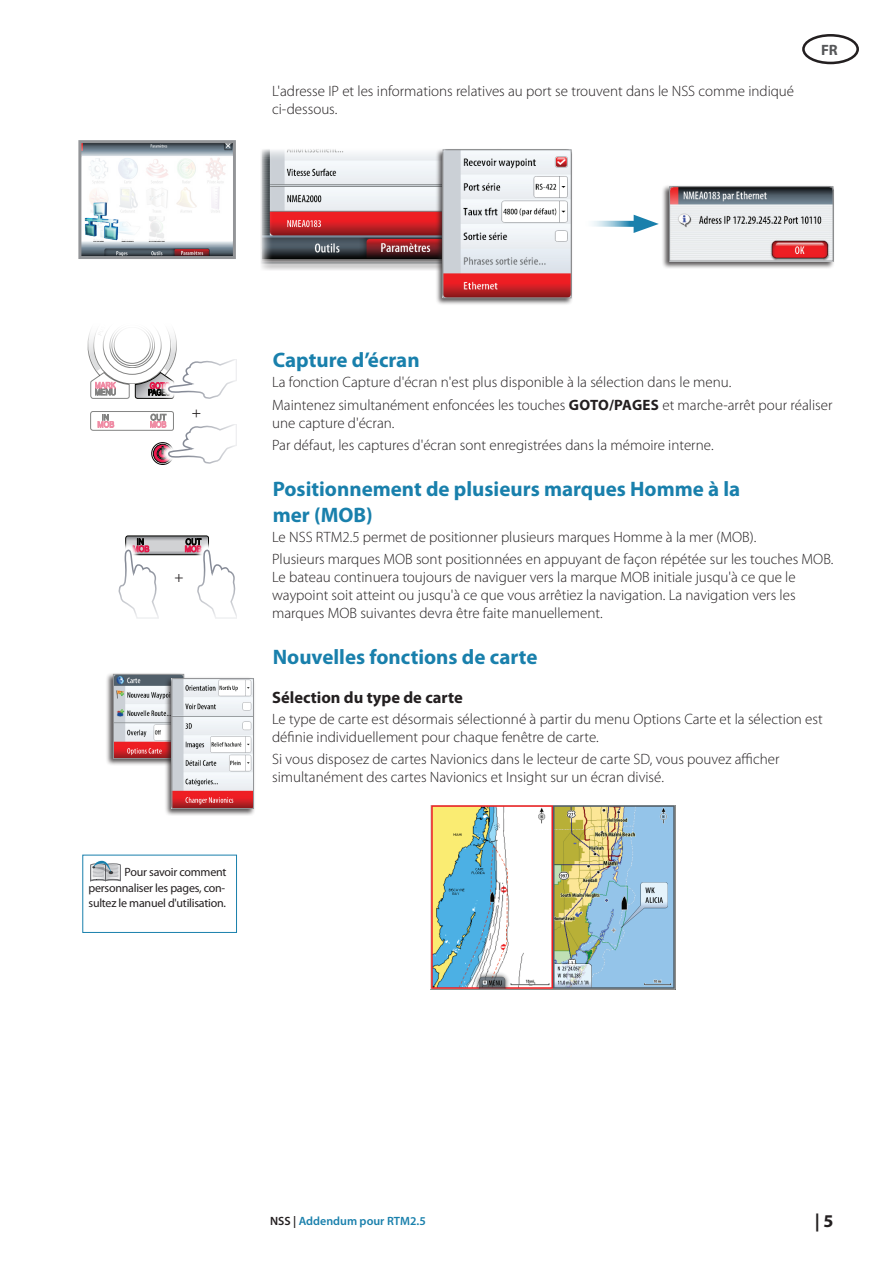
<style>
.page{position:relative;width:893px;height:1263px;background:#fff}
.page>*{position:absolute;margin:0;border:0;box-sizing:border-box;transform-origin:0 0}
.t1{font:700 21px/25.2px "Myriad Pro";color:#1980ac}
.t2{font:700 18px "Myriad Pro";color:#231f20}
.t3{font:700 16.5px "Myriad Pro";color:#231f20}
.t4{font:300 15px/18px "Myriad Pro";color:#231f20}
.t5{font:700 15px "Myriad Pro";color:#57585a}
.t6{font:italic condensed 15px "Myriad Pro";color:#231f20}
.t7{font:12px/15.6px "Myriad Pro";letter-spacing:-.02em;color:#231f20;text-align:justify}
.t8{font:600 12px "Myriad Pro";color:#1980ac}
.s1{font-weight:700}
.s2{color:#231f20}
</style>
<div class="page">
<div style="left:802px;top:34px;width:57px;height:30px;border:3px solid #231f20;border-radius:50%"></div>
<img style="left:430px;top:806px;width:245px;height:183px">
<div style="left:253px;top:144px;width:250px;height:127px;background:#231f20;opacity:.75"></div>
<img style="left:273px;top:162px;width:162px;height:96px">
<svg style="left:253px;top:144px;width:20px;height:127px"></svg>
<svg style="left:257px;top:144px;width:246px;height:18px"></svg>
<div style="left:435px;top:148px;width:138px;height:157px;background:#231f20;opacity:.75"></div>
<img style="left:445px;top:151px;width:124px;height:145px">
<div style="left:443px;top:149px;width:128px;height:149px;border:1px solid #939598"></div>
<div style="left:661px;top:185px;width:174px;height:84px;background:#231f20;opacity:.75"></div>
<img style="left:671px;top:188px;width:160px;height:71px">
<div style="left:669px;top:186px;width:164px;height:75px;border:1px solid #939598"></div>
<svg style="left:592px;top:221px;width:42px;height:6px"></svg>
<svg style="left:634px;top:215px;width:25px;height:18px"></svg>
<img style="left:82px;top:144px;width:150px;height:111px">
<div style="left:78px;top:140px;width:158px;height:119px;border:3px solid #939598"></div>
<svg style="left:83px;top:156px;width:150px;height:85px"></svg>
<img style="left:80px;top:200px;width:43px;height:42px">
<div style="left:90px;top:411px;width:84px;height:20px;border:1px solid #040503;border-radius:2px"></div>
<svg style="left:98px;top:414px;width:16px;height:14px"></svg>
<svg style="left:88px;top:330px;width:149px;height:69px"></svg>
<svg style="left:150px;top:414px;width:87px;height:50px"></svg>
<svg style="left:118px;top:536px;width:119px;height:82px"></svg>
<div style="left:105px;top:672px;width:80px;height:94px;background:#231f20;opacity:.75"></div>
<img style="left:115px;top:676px;width:67px;height:81px">
<div style="left:113px;top:674px;width:71px;height:85px;border:1px solid #939598"></div>
<div style="left:164px;top:677px;width:91px;height:139px;background:#231f20;opacity:.75"></div>
<img style="left:174px;top:680px;width:78px;height:127px">
<div style="left:172px;top:678px;width:82px;height:131px;border:1px solid #939598"></div>
<svg style="left:90px;top:861px;width:31px;height:20px"></svg>
<div style="left:83px;top:855px;width:154px;height:78px;border:1px solid #1980ac"></div>
<p class="t4" style="left:272px;top:83px;width:523px">L'adresse IP et les informations relatives au port se trouvent dans le NSS comme indiqué ci-dessous.</p>
<p class="t5" style="left:821px;top:40px;width:18px">FR</p>
<p class="t6" style="left:187px;top:418px;width:10px;rotate:-90deg">+</p>
<p class="t6" style="left:174px;top:568px;width:10px">+</p>
<p class="t7" style="left:88px;top:864px;width:140px;text-indent:36px">Pour savoir comment personnaliser les pages, con&shy;sultez le manuel d'utilisation.</p>
<h1 class="t1" style="left:273px;top:347px;width:148px">Capture d’écran</h1>
<p class="t4" style="left:272px;top:372px;width:562px;line-height:22.2px">La fonction Capture d'écran n'est plus disponible à la sélection dans le menu.<br>Maintenez simultanément enfoncées les touches <span class="s1">GOTO/Pag es</span> et marche-arrêt pour réaliser</p>
<p class="t4" style="left:272px;top:412px;width:443px;line-height:22.2px">une capture d'écran.<br>Par défaut, les captures d'écran sont enregistrées dans la mémoire interne.</p>
<h1 class="t1" style="left:273px;top:476px;width:469px">Positionnement de plusieurs marques Homme à la mer (MOB)</h1>
<p class="t4" style="left:272px;top:526px;width:563px;line-height:22.2px">Le NSS RTM2.5 permet de positionner plusieurs marques Homme à la mer (MOB).<br>Plusieurs marques MOB sont positionnées en appuyant de façon répétée sur les touches MOB.</p>
<p class="t4" style="left:272px;top:568px;width:525px;text-align:justify">Le bateau continuera toujours de naviguer vers la marque MOB initiale jusqu'à ce que le waypoint soit atteint ou jusqu'à ce que vous arrêtiez la navigation. La navigation vers les marques MOB suivantes devra être faite manuellement.</p>
<h1 class="t1" style="left:273px;top:644px;width:266px">Nouvelles fonctions de carte</h1>
<p class="t3" style="left:272px;top:687px;width:192px">Sélection du type de carte</p>
<p class="t4" style="left:272px;top:710px;width:552px">Le type de carte est désormais sélectionné à partir du menu Options Carte et la sélection est définie individuellement pour chaque fenêtre de carte.</p>
<p class="t4" style="left:272px;top:750px;width:509px">Si vous disposez de cartes Navionics dans le lecteur de carte SD, vous pouvez afficher simultanément des cartes Navionics et Insight sur un écran divisé.</p>
<p class="t8" style="left:270px;top:1213px;width:157px"><span class="s2">NSS |</span> Addendum pour RTM2.5</p>
<p class="t2" style="left:815px;top:1209px;width:20px">| 5</p>
</div>
